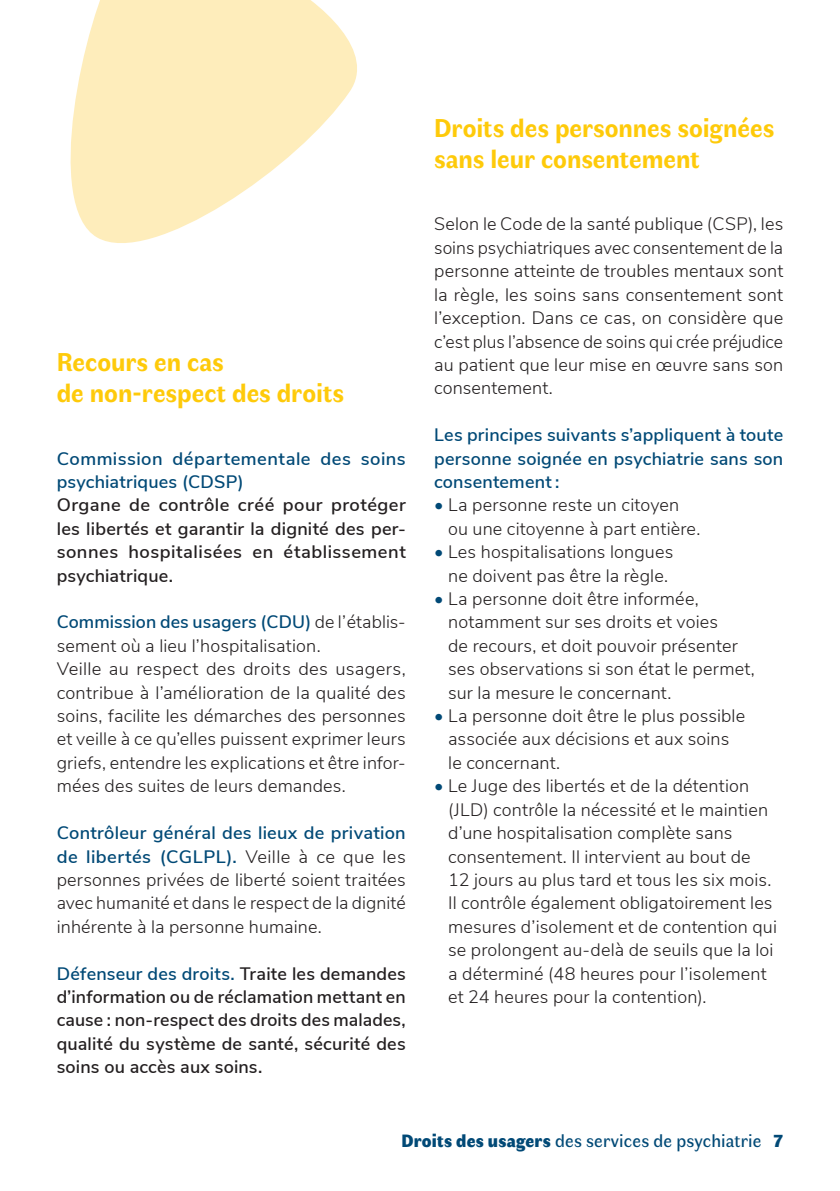
<style>
.page{position:relative;width:840px;height:1191px;background:#fff}
.page>*{position:absolute;margin:0;border:0;box-sizing:border-box;transform-origin:0 0}
.t1{font:700 26px/31.2px "Faune Text";letter-spacing:-.005em;color:#feca0a}
.t2{font:300 18px/23.4px "Nunito Sans";letter-spacing:.01em;color:#231f20}
.t3{font:600 18px/23.4px "Nunito Sans";letter-spacing:.01em;color:#231f20;text-align:justify}
.t4{font:600 18px/23.4px "Nunito Sans";letter-spacing:.01em;color:#014976}
.t5{font:18px "Faune Text";letter-spacing:.01em;color:#014976}
.s1{font-weight:600;color:#014976}
.s2{color:#014976}
.s3{font-family:"Faune Display";font-weight:900}
</style>
<div class="page">
<svg style="left:70px;top:0;width:287px;height:243px;fill:#feedbb"></svg>
<h1 class="t1" style="left:57px;top:345px;width:288px">Recours en cas<br>de non-respect des droits</h1>
<p class="t4" style="left:57px;top:445px;width:350px">Commission départementale des soins psychiatriques (CDSP)</p>
<p class="t3" style="left:57px;top:492px;width:350px">Organe de contrôle créé pour protéger les libertés et garantir la dignité des per&shy;sonnes hospitalisées en établissement psychiatrique.</p>
<p class="t2" style="left:57px;top:609px;width:350px"><span class="s1">Commission des usagers (CDU)</span> de l’établis&shy;sement où a lieu l’hospitalisation.<br>Veille au respect des droits des usagers, contribue à l’amélioration de la qualité des soins, facilite les démarches des personnes et veille à ce qu’elles puissent exprimer leurs griefs, entendre les explications et être infor&shy;mées des suites de leurs demandes.</p>
<p class="t2" style="left:57px;top:820px;width:350px;text-align:justify"><span class="s1">Contrôleur général des lieux de privation de libertés (CGLPL).</span> Veille à ce que les personnes privées de liberté soient traitées avec humanité et dans le respect de la dignité inhérente à la personne humaine.</p>
<p class="t3" style="left:57px;top:960px;width:350px"><span class="s2">Défenseur des droits.</span> Traite les demandes d’information ou de réclamation mettant en cause : non-respect des droits des malades, qualité du système de santé, sécurité des soins ou accès aux soins.</p>
<h1 class="t1" style="left:434px;top:111px;width:341px">Droits des personnes soignées sans leur consentement</h1>
<p class="t2" style="left:434px;top:211px;width:350px;text-align:justify">Selon le Code de la santé publique (CSP), les soins psychiatriques avec consentement de la personne atteinte de troubles mentaux sont la règle, les soins sans consentement sont l’exception. Dans ce cas, on considère que c’est plus l’absence de soins qui crée préjudice au patient que leur mise en œuvre sans son consentement.</p>
<p class="t4" style="left:434px;top:422px;width:350px;text-align:justify">Les principes suivants s’appliquent à toute personne soignée en psychiatrie sans son consentement :</p>
<p class="t2" style="left:448px;top:492px;width:253px;text-indent:-14px"><span class="s2">•</span> La personne reste un citoyen ou une citoyenne à part entière.</p>
<p class="t2" style="left:434px;top:539px;width:240px;text-align:center"><span class="s2">•</span> Les hospitalisations longues ne doivent pas être la règle.</p>
<p class="t2" style="left:448px;top:586px;width:308px;text-indent:-14px"><span class="s2">•</span> La personne doit être informée, notamment sur ses droits et voies<br>de recours, et doit pouvoir présenter ses observations si son état le permet, sur la mesure le concernant.</p>
<p class="t2" style="left:448px;top:703px;width:298px;text-indent:-14px"><span class="s2">•</span> La personne doit être le plus possible associée aux décisions et aux soins le concernant.</p>
<p class="t2" style="left:448px;top:773px;width:330px;text-indent:-14px"><span class="s2">•</span> Le Juge des libertés et de la détention (JLD) contrôle la nécessité et le maintien d’une hospitalisation complète sans consentement. Il intervient au bout de<br>12 jours au plus tard et tous les six mois.<br>Il contrôle également obligatoirement les mesures d’isolement et de contention qui se prolongent au-delà de seuils que la loi a déterminé (48 heures pour l’isolement et 24 heures pour la contention).</p>
<p class="t5" style="left:401px;top:1129px;width:383px"><span class="s3">Droits des usagers</span> des services de psychiatrie <span class="s3">7</span></p>
</div>
